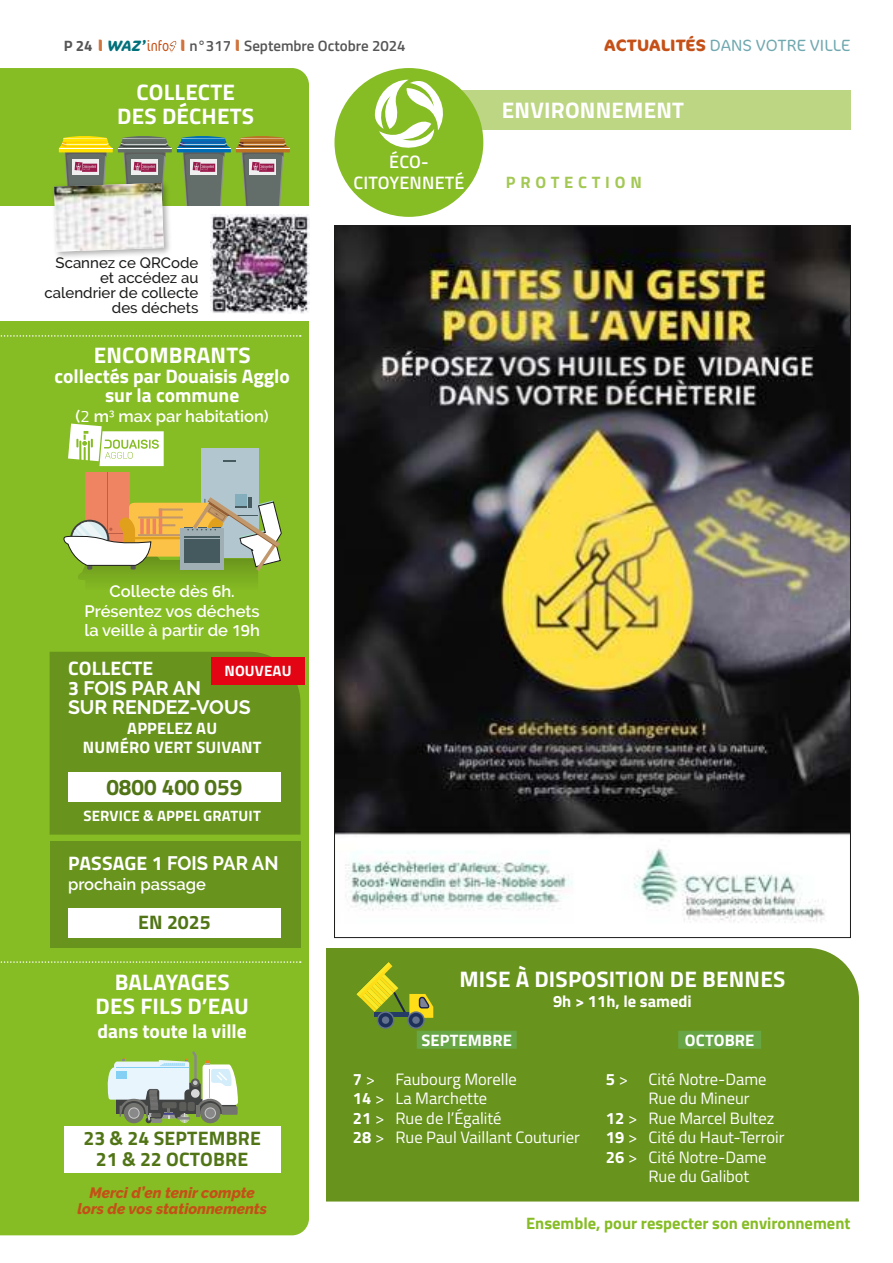
<style>
.page{position:relative;width:893px;height:1263px;background:#fff}
.page>*{position:absolute;margin:0;border:0;box-sizing:border-box;transform-origin:0 0}
.t1{font:700 22.5px/24px "Titillium Web";letter-spacing:.01em;color:#fff;text-align:center}
.t2{font:700 22.5px "Titillium Web";color:#517516}
.t3{font:700 19.5px/19.5px "Titillium Web";color:#fff;text-align:center}
.t4{font:700 19.5px/21px "Titillium Web";letter-spacing:.01em;color:#517516;text-align:center}
.t5{font:700 19.5px/19.5px "Raleway";color:#fff}
.t6{font:700 19.5px "Raleway";color:#fff;scale:.95 1}
.t7{font:600 18px/21.6px "Titillium Web";letter-spacing:.01em;color:#fff;text-align:center}
.t8{font:16.5px/19.5px "Titillium Web";color:#fff}
.t9{font:600 16.5px/19.5px "Raleway";color:#fff;text-align:center}
.t10{font:700 16.5px/19.5px "Titillium Web";letter-spacing:.01em;color:#fff;text-align:center}
.t11{font:700 16.5px "Titillium Web";color:#86bc24}
.t12{font:300 16.5px "Cocon Pro";letter-spacing:.01em;color:#70a8b0}
.t13{font:700 16.5px "Titillium Web";letter-spacing:.29em;color:#a3c854}
.t14{font:500 15px/15px "Raleway";color:#1c1c1b;text-align:right}
.t15{font:italic 800 15px/16.5px "Raleway";color:#c55017;text-align:center}
.t16{font:600 15px "Titillium Web";color:#575656}
.t17{font:700 15px "Titillium Web";letter-spacing:.01em;color:#fff}
.s1{font-weight:700}
.s2{font-family:"Cocon Pro";font-weight:700;font-size:16.5px;color:#d1733c}
.s3{font-family:"Cocon Pro";font-weight:700;font-style:italic;color:#00707b}
.s4{font-family:"Cocon Pro";font-weight:300;font-stretch:condensed;color:#c55017}
.s5{font-family:"Titillium Web";font-weight:400}
.s6{font-weight:700;color:#c55017}
.s7{font-family:"Titillium Web"}
</style>
<div class="page">
<div style="left:326px;top:948px;width:533px;height:253px;background:#68931d"></div>
<div style="left:417px;top:1031px;width:100px;height:18px;background:#68a545"></div>
<div style="left:678px;top:1031px;width:83px;height:18px;background:#68a545"></div>
<svg style="left:357px;top:962px;width:76px;height:67px;background:#859c27"></svg>
<div style="left:382px;top:1016px;width:7px;height:8px;background:#62728e;border-radius:50%"></div>
<div style="left:0;top:68px;width:309px;height:1167px;background:#86bc24"></div>
<svg style="left:0;top:961px;width:301px;height:2px"></svg>
<svg style="left:0;top:335px;width:301px;height:2px"></svg>
<div style="left:0;top:207px;width:309px;height:114px;background:#fff"></div>
<img style="left:210px;top:215px;width:99px;height:98px">
<svg style="left:107px;top:1051px;width:131px;height:72px;background:#aabf98"></svg>
<div style="left:162px;top:1102px;width:15px;height:6px;background:#5c5c59;border-radius:2px"></div>
<div style="left:179px;top:1102px;width:7px;height:9px;background:#5c5c59;border-radius:2px"></div>
<div style="left:188px;top:1102px;width:7px;height:9px;background:#5c5c59;border-radius:2px"></div>
<hr style="left:151px;top:1113px;width:10px;height:4px;background:#5c5c59">
<div style="left:51px;top:180px;width:120px;height:80px;background:#1c1c1b;opacity:.35"></div>
<svg style="left:54px;top:135px;width:236px;height:117px"></svg>
<img style="left:54px;top:183px;width:110px;height:69px">
<div style="left:64px;top:1126px;width:217px;height:46px;background:#fff"></div>
<div style="left:50px;top:842px;width:250px;height:106px;background:#68931d"></div>
<div style="left:68px;top:907px;width:213px;height:30px;background:#fff"></div>
<div style="left:50px;top:652px;width:250px;height:183px;background:#68931d"></div>
<div style="left:68px;top:772px;width:213px;height:30px;background:#fff"></div>
<div style="left:211px;top:657px;width:94px;height:28px;background:#e30513"></div>
<svg style="left:68px;top:424px;width:96px;height:42px"></svg>
<img style="left:78px;top:571px;width:180px;height:20px">
<div style="left:85px;top:472px;width:22px;height:86px;background:#ee8462"></div>
<div style="left:100px;top:472px;width:30px;height:86px;background:#ee8462"></div>
<hr style="left:107px;top:472px;width:1px;height:62px;background:#be5e47">
<div style="left:202px;top:449px;width:28px;height:109px;background:#b1c6cf"></div>
<div style="left:230px;top:449px;width:28px;height:109px;background:#b1c6cf"></div>
<div style="left:235px;top:494px;width:11px;height:14px;background:#84aebc"></div>
<svg style="left:223px;top:460px;width:13px;height:1px"></svg>
<svg style="left:63px;top:497px;width:219px;height:74px"></svg>
<img style="left:336px;top:227px;width:513px;height:696px">
<div style="left:459px;top:91px;width:391px;height:39px;background:#bdd684"></div>
<div style="left:334px;top:68px;width:149px;height:149px;background:#86bc24;border-radius:50%"></div>
<svg style="left:374px;top:78px;width:74px;height:70px"></svg>
<svg style="left:169px;top:41px;width:8px;height:12px"></svg>
<p class="t16" style="left:64px;top:37px;width:343px"><span class="s1">P 24</span> <span class="s2">I</span> <span class="s3">WAZ’</span><span class="s4">info</span> <span class="s2">I</span> n°317 <span class="s2">I</span> Septembre Octobre 2024</p>
<h1 class="t1" style="left:117px;top:80px;width:138px">COLLECTE<br>DES DÉCHETS</h1>
<p class="t14" style="left:45px;top:256px;width:155px">Scannez ce QRCode et accédez au calendrier de collecte des déchets</p>
<h1 class="t1" style="left:94px;top:343px;width:159px">ENCOMBRANTS</h1>
<p class="t3" style="left:55px;top:366px;width:237px">collectés par Douaisis Agglo sur la commune</p>
<p class="t9" style="left:76px;top:406px;width:195px">(<span class="s5">2</span> m<sup>3</sup> max par habitation)</p>
<p class="t7" style="left:353px;top:150px;width:112px">ÉCO-<br>CITOYENNETÉ</p>
<p class="t12" style="left:604px;top:36px;width:247px"><span class="s6">ACTUALITÉS</span> DANS VOTRE VILLE</p>
<h1 class="t1" style="left:502px;top:98px;width:184px">ENVIRONNEMENT</h1>
<p class="t13" style="left:506px;top:172px;width:137px">PROTECTION</p>
<p class="t9" style="left:84px;top:582px;width:177px">Collecte dès <span class="s7">6</span>h.<br>Présentez vos déchets la veille à partir de <span class="s7">19</span>h</p>
<p class="t3" style="left:68px;top:658px;width:87px">COLLECTE</p>
<p class="t5" style="left:68px;top:678px;width:184px"><span class="s7">3</span> FOIS PAR AN<br>SUR RENDEZ-VOUS</p>
<p class="t17" style="left:224px;top:662px;width:69px">NOUVEAU</p>
<p class="t10" style="left:83px;top:718px;width:180px">APPELEZ AU<br>NUMÉRO VERT SUIVANT</p>
<h1 class="t2" style="left:106px;top:773px;width:137px">0800 400 059</h1>
<p class="t17" style="left:84px;top:807px;width:179px">SERVICE &amp; APPEL GRATUIT</p>
<p class="t6" style="left:68px;top:852px;width:223px"><span class="s7">PASSAGE 1</span> FOIS PAR AN</p>
<p class="t9" style="left:68px;top:874px;width:139px">prochain passage</p>
<p class="t4" style="left:138px;top:912px;width:74px">EN 2025</p>
<h1 class="t1" style="left:96px;top:970px;width:155px">BALAYAGES<br>DES FILS D’EAU</h1>
<p class="t3" style="left:98px;top:1022px;width:151px">dans toute la ville</p>
<p class="t4" style="left:83px;top:1128px;width:179px">23 &amp; 24 SEPTEMBRE<br>21 &amp; 22 OCTOBRE</p>
<p class="t15" style="left:77px;top:1185px;width:191px">Merci d’en tenir compte lors de vos stationnements</p>
<h1 class="t1" style="left:459px;top:967px;width:328px">MISE À DISPOSITION DE BENNES</h1>
<p class="t10" style="left:553px;top:991px;width:140px">9h &gt; 11h, le samedi</p>
<p class="t10" style="left:421px;top:1030px;width:92px">SEPTEMBRE</p>
<p class="t8" style="left:353px;top:1069px;width:228px"><span class="s1">7</span> &gt; Faubourg Morelle<br><span class="s1">14</span> &gt; La Marchette<br><span class="s1">21</span> &gt; Rue de l’Égalité<br><span class="s1">28</span> &gt; Rue Paul Vaillant Couturier</p>
<p class="t10" style="left:685px;top:1030px;width:71px">OCTOBRE</p>
<p class="t8" style="left:606px;top:1069px;width:162px"><span class="s1">5</span> &gt; Cité Notre-Dame</p>
<p class="t8" style="left:648px;top:1089px;width:103px">Rue du Mineur</p>
<p class="t8" style="left:606px;top:1108px;width:170px"><span class="s1">12</span> &gt; Rue Marcel Bultez</p>
<p class="t8" style="left:606px;top:1128px;width:180px"><span class="s1">19</span> &gt; Cité du Haut-Terroir</p>
<p class="t8" style="left:606px;top:1147px;width:162px"><span class="s1">26</span> &gt; Cité Notre-Dame</p>
<p class="t8" style="left:648px;top:1167px;width:102px">Rue du Galibot</p>
<p class="t11" style="left:526px;top:1213px;width:326px">Ensemble, pour respecter son environnement</p>
</div>
